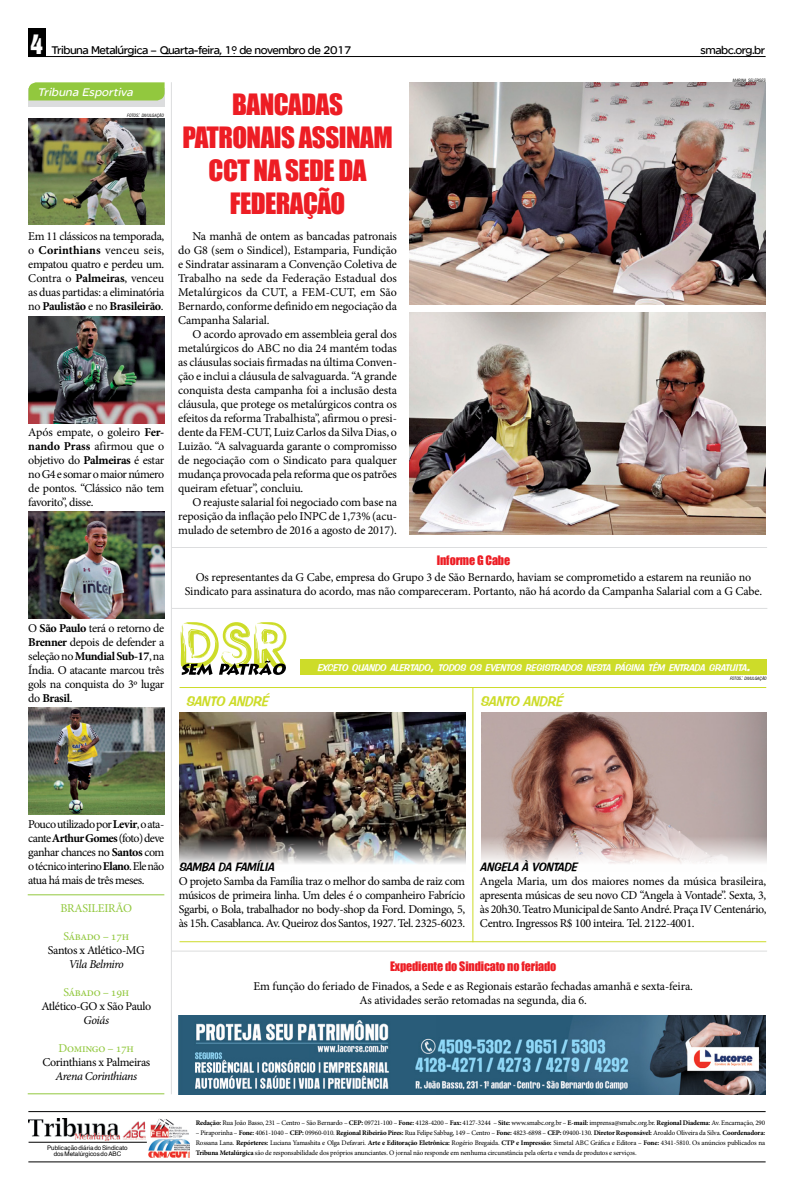
<style>
.page{position:relative;width:794px;height:1191px;background:#fff}
.page>*{position:absolute;margin:0;border:0;box-sizing:border-box;transform-origin:0 0}
.t1{font:27px/33px "Impact";letter-spacing:-.02em;color:#ed1d24;text-align:center}
.t2{font:italic 14px "Impress BT";color:#cddc29}
.t3{font:12px/14px "Minion Pro";letter-spacing:-.02em;color:#000;text-align:justify}
.t4{font:12px "SE Optimist Semi";letter-spacing:-.04em;color:#000}
.t5{font:12px "Minion Pro";letter-spacing:-.03em;color:#92c83e}
.t6{font:12px "Impact";letter-spacing:-.01em;color:#ed1d24}
.t7{font:italic 12px "Minion Pro";letter-spacing:-.04em;color:#000}
.t8{font:italic 12px "Impress BT";color:#000}
.t9{font:italic 12px "SE Optimist Semi";color:#fff}
.t10{font:italic 9.8px "Impress BT";color:#fff}
.t11{font:7px/10px "Minion Pro";letter-spacing:-.02em;color:#000;text-align:justify}
.t12{font:6.2px/6.2px "Helvetica";color:#000;text-align:center}
.t13{font:italic condensed 4.4px "Swiss 721 BT";color:#000}
.s1{font-family:"Helvetica Inserat";font-size:25px;color:#fff}
.s2{font-size:6.2px}
.s3{font-weight:700}
.s4{font-size:14px}
</style>
<div class="page">
<img style="left:410px;top:82px;width:356px;height:222px">
<img style="left:410px;top:312px;width:356px;height:222px">
<svg style="left:28px;top:100px;width:137px;height:6px"></svg>
<svg style="left:28px;top:82px;width:137px;height:18px;background:#95c944"></svg>
<img style="left:29px;top:118px;width:136px;height:107px">
<img style="left:29px;top:708px;width:136px;height:107px">
<img style="left:29px;top:512px;width:136px;height:107px">
<img style="left:29px;top:316px;width:136px;height:107px">
<hr style="left:171px;top:82px;width:1px;height:1012px;background:#dcddde">
<hr style="left:28px;top:1111px;width:737px;height:1px;background:#000">
<div style="left:28px;top:28px;width:17px;height:29px;background:#000"></div>
<hr style="left:28px;top:56px;width:737px;height:1px;background:#000">
<img style="left:148px;top:1139px;width:41px;height:18px">
<hr style="left:28px;top:1161px;width:737px;height:1px;background:#000">
<hr style="left:29px;top:1141px;width:118px;height:1px;background:#000">
<img style="left:151px;top:1118px;width:37px;height:19px">
<img style="left:29px;top:1118px;width:117px;height:22px">
<img style="left:178px;top:1015px;width:587px;height:79px">
<hr style="left:28px;top:894px;width:136px;height:1px;background:#92c83e">
<hr style="left:28px;top:1093px;width:136px;height:1px;background:#92c83e">
<hr style="left:172px;top:547px;width:595px;height:1px;background:#dcddde">
<hr style="left:172px;top:608px;width:595px;height:1px;background:#dcddde">
<div style="left:301px;top:659px;width:466px;height:15px;background:#cddc29"></div>
<svg style="left:181px;top:622px;width:105px;height:53px"></svg>
<img style="left:481px;top:712px;width:285px;height:152px">
<img style="left:179px;top:712px;width:287px;height:152px">
<hr style="left:179px;top:687px;width:587px;height:1px;background:#cddc29">
<hr style="left:472px;top:687px;width:1px;height:255px;background:#cddc29">
<hr style="left:179px;top:941px;width:587px;height:1px;background:#cddc29">
<hr style="left:172px;top:950px;width:595px;height:1px;background:#dcddde">
<p class="t4" style="left:31px;top:43px;width:322px"><span class="s1">4</span> Tribuna Metalúrgica – Quarta-feira, 1º de novembro de 2017</p>
<p class="t4" style="left:700px;top:43px;width:66px">smabc.org.br</p>
<p class="t13" style="left:733px;top:78px;width:35px">MARINA SELERGES</p>
<p class="t9" style="left:37px;top:85px;width:100px">Tribuna Esportiva</p>
<p class="t13" style="left:127px;top:113px;width:38px">FOTOS<span class="s2">:</span> DIVULGAÇÃO</p>
<p class="t3" style="left:28px;top:229px;width:138px">Em 11 clássicos na temporada, o <span class="s3">Corinthians</span> venceu seis, empatou quatro e perdeu um.<br>Contra o <span class="s3">Palmeiras</span>, venceu as duas partidas: a eliminatória no <span class="s3">Paulistão</span> e no <span class="s3">Brasileirão</span>.</p>
<p class="t3" style="left:28px;top:425px;width:137px">Após empate, o goleiro <span class="s3">Fer&shy;nando Prass</span> afirmou que o objetivo do <span class="s3">Palmeiras</span> é estar no G4 e somar o maior número de pontos. “Clássico não tem favorito”, disse.</p>
<p class="t3" style="left:28px;top:621px;width:138px">O <span class="s3">São Paulo</span> terá o retorno de <span class="s3">Brenner</span> depois de defender a seleção no <span class="s3">Mundial Sub-17</span>, na Índia. O atacante marcou três gols na conquista do 3º lugar do <span class="s3">Brasil</span>.</p>
<h1 class="t1" style="left:182px;top:87px;width:212px">BANCADAS<br>PATRONAIS ASSINAM<br>CCT NA SEDE DA<br>FEDERAÇÃO</h1>
<p class="t3" style="left:178px;top:229px;width:220px;text-indent:14px">Na manhã de ontem as bancadas patronais do G8 (sem o Sindicel), Estamparia, Fundição e Sindratar assinaram a Convenção Coletiva de Trabalho na sede da Federação Estadual dos Metalúrgicos da CUT, a FEM-CUT, em São Bernardo, conforme definido em negociação da Campanha Salarial.</p>
<p class="t3" style="left:178px;top:327px;width:220px;text-indent:14px">O acordo aprovado em assembleia geral dos metalúrgicos do ABC no dia 24 mantém todas as cláusulas sociais firmadas na última Conven&shy;ção e inclui a cláusula de salvaguarda. “A grande conquista desta campanha foi a inclusão desta cláusula, que protege os metalúrgicos contra os efeitos da reforma Trabalhista”, afirmou o presi&shy;dente da FEM-CUT, Luiz Carlos da Silva Dias, o Luizão. “A salvaguarda garante o compromisso de negociação com o Sindicato para qualquer mudança provocada pela reforma que os patrões queiram efetuar”, concluiu.</p>
<p class="t3" style="left:178px;top:495px;width:220px;text-indent:14px">O reajuste salarial foi negociado com base na reposição da inflação pelo INPC de 1,73% (acu&shy;mulado de setembro de 2016 a agosto de 2017).</p>
<p class="t3" style="left:185px;top:570px;width:579px;text-align:center">Os representantes da G Cabe, empresa do Grupo 3 de São Bernardo, haviam se comprometido a estarem na reunião no<br>Sindicato para assinatura do acordo, mas não compareceram. Portanto, não há acordo da Campanha Salarial com a G Cabe.</p>
<p class="t6" style="left:437px;top:551px;width:75px">INFORME G CABE</p>
<p class="t10" style="left:317px;top:661px;width:439px">EXCETO QUANDO ALERTADO<span class="s4">,</span>TODOS OS EVENTOS REGISTRADOS NESTA PÁGINA TÊM ENTRADA GRATUITA<span class="s4">.</span></p>
<p class="t2" style="left:186px;top:692px;width:88px">SANTO AN DRÉ</p>
<p class="t2" style="left:480px;top:692px;width:88px">SANTO AN DRÉ</p>
<p class="t13" style="left:730px;top:676px;width:38px">FOTOS<span class="s2">:</span> DIVULGAÇÃO</p>
<p class="t3" style="left:28px;top:817px;width:137px">Pouco utilizado por <span class="s3">Levir</span>, o ata&shy;cante <span class="s3">Arthur Gomes</span> (foto) deve ganhar chances no <span class="s3">Santos</span> com o técnico interino <span class="s3">Elano</span>. Ele não atua há mais de três meses.</p>
<p class="t5" style="left:60px;top:900px;width:14px">Brasileir</p>
<p class="t5" style="left:116px;top:900px;width:16px">ão</p>
<p class="t5" style="left:63px;top:928px;width:67px">Sábado – 17h</p>
<p class="t3" style="left:48px;top:943px;width:98px">Santos x Atlético-MG</p>
<p class="t7" style="left:69px;top:956px;width:56px">Vila Belmiro</p>
<p class="t5" style="left:63px;top:984px;width:67px">Sábado – 19h</p>
<p class="t3" style="left:41px;top:999px;width:111px">Atlético-GO x São Paulo</p>
<p class="t7" style="left:84px;top:1012px;width:27px">Goiás</p>
<p class="t5" style="left:59px;top:1040px;width:77px">Domingo – 17h</p>
<p class="t3" style="left:42px;top:1055px;width:109px">Corinthians x Palmeiras</p>
<p class="t7" style="left:56px;top:1068px;width:83px">Arena Corinthians</p>
<p class="t8" style="left:179px;top:859px;width:100px">SAMBADAFAMÍLIA</p>
<p class="t3" style="left:179px;top:874px;width:288px">O projeto Samba da Família traz o melhor do samba de raiz com músicos de primeira linha. Um deles é o companheiro Fabrício Sgarbi, o Bola, trabalhador no body-shop da Ford. Domingo, 5, às 15h. Casablanca. Av. Queiroz dos Santos, 1927. Tel. 2325-6023.</p>
<p class="t8" style="left:480px;top:859px;width:102px">ANGELAÀVONTADE</p>
<p class="t3" style="left:480px;top:874px;width:288px">Angela Maria, um dos maiores nomes da música brasileira, apresenta músicas de seu novo CD “Angela à Vontade”. Sexta, 3, às 20h30. Teatro Municipal de Santo André. Praça IV Centenário, Centro. Ingressos R$ 100 inteira. Tel. 2122-4001.</p>
<p class="t6" style="left:390px;top:957px;width:168px">EXPEDIENTE DO SINDICATO NO FERIADO</p>
<p class="t3" style="left:253px;top:978px;width:441px;text-align:center">Em função do feriado de Finados, a Sede e as Regionais estarão fechadas amanhã e sexta-feira.<br>As atividades serão retomadas na segunda, dia 6.</p>
<p class="t12" style="left:47px;top:1144px;width:82px">Publicação diária do Sindicato dos Metalúrgicos do ABC</p>
<p class="t11" style="left:196px;top:1117px;width:571px"><span class="s3">Redação:</span> Rua João Basso, 231 – Centro – São Bernardo – <span class="s3">CEP:</span> 09721-100 – <span class="s3">Fone:</span> 4128-4200 – <span class="s3">Fax:</span> 4127-3244 – <span class="s3">Site:</span> www.smabc.org.br – <span class="s3">E-mail:</span> imprensa@smabc.org.br. <span class="s3">Regional Diadema:</span> Av. Encarnação, 290</p>
<p class="t11" style="left:196px;top:1127px;width:571px">– Piraporinha – <span class="s3">Fone:</span> 4061-1040 – <span class="s3">CEP:</span> 09960-010. <span class="s3">Regional Ribeirão Pires:</span> Rua Felipe Sabbag, 149 – Centro – <span class="s3">Fone:</span> 4823-6898 – <span class="s3">CEP:</span> 09400-130. <span class="s3">Diretor Responsável:</span> Aroaldo Oliveira da Silva. <span class="s3">Coordenadora:<br></span>Rossana Lana. <span class="s3">Repórteres:</span> Luciana Yamashita e Olga Defavari. <span class="s3">Arte e Editoração Eletrônica:</span> Rogério Bregaida. <span class="s3">CTP e Impressão:</span> Simetal ABC Gráfica e Editora – <span class="s3">Fone:</span> 4341-5810. Os anúncios publicados na <span class="s3">Tribuna Metalúrgica</span> são de responsabilidade dos próprios anunciantes. O jornal não responde em nenhuma circunstância pela oferta e venda de produtos e serviços.</p>
</div>
